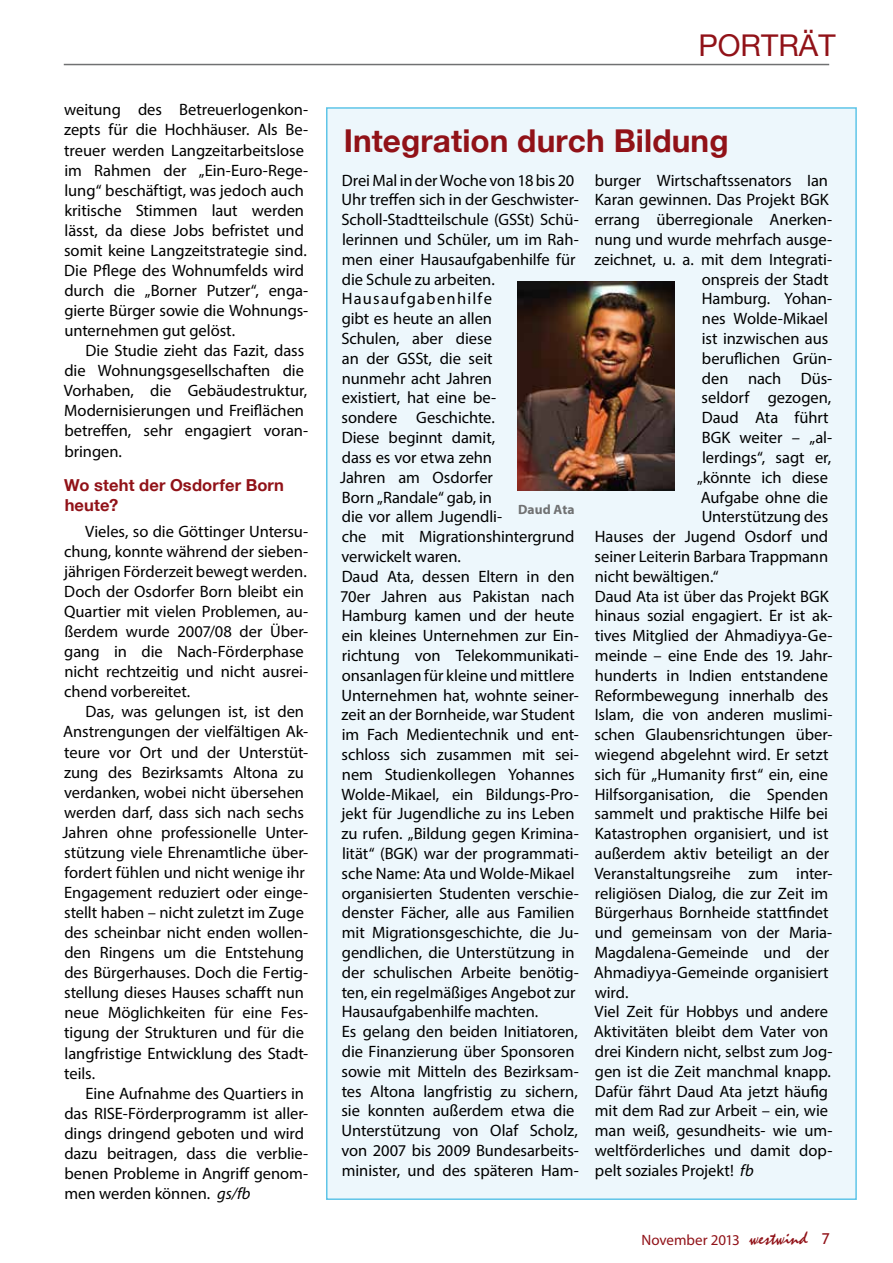
<style>
.page{position:relative;width:893px;height:1263px;background:#fff}
.page>*{position:absolute;margin:0;border:0;box-sizing:border-box;transform-origin:0 0}
.t1{font:700 31.5px "Helvetica Neue";letter-spacing:.005em;color:#911218}
.t2{font:30px "Helvetica Neue";color:#911218}
.t3{font:16.5px/19.8px "Myriad Pro";letter-spacing:-.005em;color:#000}
.t4{font:700 16.5px/19.8px "Helvetica Neue";letter-spacing:.01em;color:#911218}
.t5{font:15px "Myriad Pro";letter-spacing:-.005em;color:#911218}
.t6{font:15px "Trebuchet MS";color:#911218}
.t7{font:700 13.5px "Myriad Pro";letter-spacing:.01em;color:#707172}
.s1{font-style:italic}
.s2{font-family:"Mistral";font-size:18px}
</style>
<div class="page">
<hr style="left:64px;top:64px;width:765px;height:1px;background:#707172">
<div style="left:326px;top:107px;width:531px;height:1093px;background:#edf7fc;border:2px solid #5fc5e8"></div>
<img style="left:517px;top:282px;width:157px;height:208px">
<p class="t3" style="left:64px;top:100px;width:246px">weitung des Betreuerlogenkon&shy;zepts für die Hochhäuser. Als Be&shy;treuer werden Langzeitarbeitslose im Rahmen der „Ein-Euro-Rege&shy;lung“ beschäftigt, was jedoch auch kritische Stimmen laut werden lässt, da diese Jobs befristet und somit keine Langzeitstrategie sind.<br>Die Pflege des Wohnumfelds wird durch die „Borner Putzer“, enga&shy;gierte Bürger sowie die Wohnungs&shy;unternehmen gut gelöst.</p>
<p class="t3" style="left:64px;top:340px;width:246px;text-indent:22px">Die Studie zieht das Fazit, dass die Wohnungsgesellschaften die<br>Vorhaben, die Gebäudestruktur,<br>Modernisierungen und Freiflächen betreffen, sehr engagiert voran&shy;bringen.</p>
<p class="t4" style="left:64px;top:475px;width:221px">Wo steht der Osdorfer Born heute?</p>
<p class="t3" style="left:64px;top:521px;width:246px;text-indent:21px">Vieles, so die Göttinger Untersu&shy;chung, konnte während der sieben&shy;jährigen Förderzeit bewegt werden.<br>Doch der Osdorfer Born bleibt ein<br>Quartier mit vielen Problemen, au&shy;ßerdem wurde 2007/08 der Über&shy;gang in die Nach-Förderphase nicht rechtzeitig und nicht ausrei&shy;chend vorbereitet.</p>
<p class="t3" style="left:63px;top:701px;width:247px;text-indent:23px">Das, was gelungen ist, ist den<br>Anstrengungen der vielfältigen Ak&shy;teure vor Ort und der Unterstüt&shy;zung des Bezirksamts Altona zu verdanken, wobei nicht übersehen werden darf, dass sich nach sechs<br>Jahren ohne professionelle Unter&shy;stützung viele Ehrenamtliche über&shy;fordert fühlen und nicht wenige ihr<br>Engagement reduziert oder einge&shy;stellt haben – nicht zuletzt im Zuge des scheinbar nicht enden wollen&shy;den Ringens um die Entstehung des Bürgerhauses. Doch die Fertig&shy;stellung dieses Hauses schafft nun neue Möglichkeiten für eine Fes&shy;tigung der Strukturen und für die langfristige Entwicklung des Stadt&shy;teils.</p>
<p class="t3" style="left:64px;top:1083px;width:245px;text-indent:21px">Eine Aufnahme des Quartiers in das RISE-Förderprogramm ist aller&shy;dings dringend geboten und wird dazu beitragen, dass die verblie&shy;benen Probleme in Angriff genom&shy;men werden können. <span class="s1">gs/fb</span></p>
<h2 class="t2" style="left:698px;top:27px;width:139px">PORTRÄT</h2>
<h1 class="t1" style="left:344px;top:121px;width:386px">Integration durch Bildung</h1>
<p class="t3" style="left:340px;top:170px;width:240px">Drei Mal in der Woche von 18 bis 20<br>Uhr treffen sich in der Geschwister-<br>Scholl-Stadtteilschule (GSSt) Schü&shy;lerinnen und Schüler, um im Rah&shy;men einer Hausaufgabenhilfe für die Schule zu arbeiten.<br>Hausaufgabenhilfe<br>gibt es heute an allen<br>Schulen, aber diese<br>an der GSSt, die seit<br>nunmehr acht Jahren<br>existiert, hat eine be-<br>sondere Geschichte.<br>Diese beginnt damit,<br>dass es vor etwa zehn<br>Jahren am Osdorfer<br>Born „Randale“ gab, in<br>die vor allem Jugendli-<br>che mit Migrationshintergrund verwickelt waren.<br>Daud Ata, dessen Eltern in den<br>70er Jahren aus Pakistan nach<br>Hamburg kamen und der heute ein kleines Unternehmen zur Ein&shy;richtung von Telekommunikati&shy;onsanlagen für kleine und mittlere<br>Unternehmen hat, wohnte seiner&shy;zeit an der Bornheide, war Student im Fach Medientechnik und ent&shy;schloss sich zusammen mit sei&shy;nem Studienkollegen Yohannes<br>Wolde-Mikael, ein Bildungs-Pro&shy;jekt für Jugendliche zu ins Leben zu rufen. „Bildung gegen Krimina&shy;lität“ (BGK) war der programmati&shy;sche Name: Ata und Wolde-Mikael organisierten Studenten verschie&shy;denster Fächer, alle aus Familien mit Migrationsgeschichte, die Ju&shy;gendlichen, die Unterstützung in der schulischen Arbeite benötig&shy;ten, ein regelmäßiges Angebot zur<br>Hausaufgabenhilfe machten.<br>Es gelang den beiden Initiatoren, die Finanzierung über Sponsoren sowie mit Mitteln des Bezirksam&shy;tes Altona langfristig zu sichern, sie konnten außerdem etwa die<br>Unterstützung von Olaf Scholz, von 2007 bis 2009 Bundesarbeits&shy;minister, und des späteren Ham-</p>
<p class="t3" style="left:595px;top:170px;width:235px">burger Wirtschaftssenators Ian</p>
<p class="t3" style="left:595px;top:190px;width:235px">Karan gewinnen. Das Projekt BGK</p>
<p class="t3" style="left:595px;top:210px;width:239px">errang überregionale Anerken-</p>
<p class="t3" style="left:595px;top:229px;width:239px">nung und wurde mehrfach ausge-</p>
<p class="t3" style="left:594px;top:249px;width:239px">zeichnet, u. a. mit dem Integrati-</p>
<p class="t3" style="left:702px;top:269px;width:128px">onspreis der Stadt</p>
<p class="t3" style="left:702px;top:289px;width:132px">Hamburg. Yohan-</p>
<p class="t3" style="left:702px;top:309px;width:128px">nes Wolde-Mikael</p>
<p class="t3" style="left:702px;top:328px;width:128px">ist inzwischen aus</p>
<p class="t3" style="left:702px;top:348px;width:132px">beruflichen Grün-</p>
<p class="t3" style="left:702px;top:368px;width:132px">den nach Düs-</p>
<p class="t3" style="left:702px;top:388px;width:131px">seldorf gezogen,</p>
<p class="t3" style="left:702px;top:408px;width:128px">Daud Ata führt</p>
<p class="t3" style="left:702px;top:427px;width:132px">BGK weiter – „al-</p>
<p class="t3" style="left:702px;top:447px;width:131px">lerdings“, sagt er,</p>
<p class="t3" style="left:697px;top:467px;width:132px">„könnte ich diese</p>
<p class="t3" style="left:701px;top:487px;width:129px">Aufgabe ohne die</p>
<p class="t3" style="left:702px;top:507px;width:128px">Unterstützung des</p>
<p class="t3" style="left:595px;top:526px;width:235px">Hauses der Jugend Osdorf und</p>
<p class="t3" style="left:595px;top:546px;width:235px">seiner Leiterin Barbara Trappmann</p>
<p class="t3" style="left:595px;top:566px;width:125px">nicht bewältigen.“</p>
<p class="t3" style="left:595px;top:586px;width:235px">Daud Ata ist über das Projekt BGK</p>
<p class="t3" style="left:595px;top:606px;width:239px">hinaus sozial engagiert. Er ist ak-</p>
<p class="t3" style="left:595px;top:625px;width:239px">tives Mitglied der Ahmadiyya-Ge-</p>
<p class="t3" style="left:595px;top:645px;width:239px">meinde – eine Ende des 19. Jahr-</p>
<p class="t3" style="left:595px;top:665px;width:235px">hunderts in Indien entstandene</p>
<p class="t3" style="left:595px;top:685px;width:235px">Reformbewegung innerhalb des</p>
<p class="t3" style="left:595px;top:705px;width:239px">Islam, die von anderen muslimi-</p>
<p class="t3" style="left:595px;top:724px;width:239px">schen Glaubensrichtungen über-</p>
<p class="t3" style="left:595px;top:744px;width:235px">wiegend abgelehnt wird. Er setzt</p>
<p class="t3" style="left:595px;top:764px;width:235px">sich für „Humanity first“ ein, eine</p>
<p class="t3" style="left:595px;top:784px;width:235px">Hilfsorganisation, die Spenden</p>
<p class="t3" style="left:595px;top:804px;width:235px">sammelt und praktische Hilfe bei</p>
<p class="t3" style="left:595px;top:823px;width:235px">Katastrophen organisiert, und ist</p>
<p class="t3" style="left:595px;top:843px;width:236px">außerdem aktiv beteiligt an der</p>
<p class="t3" style="left:594px;top:863px;width:240px">Veranstaltungsreihe zum inter-</p>
<p class="t3" style="left:595px;top:883px;width:235px">religiösen Dialog, die zur Zeit im</p>
<p class="t3" style="left:595px;top:903px;width:235px">Bürgerhaus Bornheide stattfindet</p>
<p class="t3" style="left:595px;top:922px;width:239px">und gemeinsam von der Maria-</p>
<p class="t3" style="left:595px;top:942px;width:236px">Magdalena-Gemeinde und der</p>
<p class="t3" style="left:594px;top:962px;width:236px">Ahmadiyya-Gemeinde organisiert</p>
<p class="t3" style="left:595px;top:982px;width:35px">wird.</p>
<p class="t3" style="left:594px;top:1002px;width:235px">Viel Zeit für Hobbys und andere</p>
<p class="t3" style="left:594px;top:1021px;width:236px">Aktivitäten bleibt dem Vater von</p>
<p class="t3" style="left:595px;top:1041px;width:239px">drei Kindern nicht, selbst zum Jog-</p>
<p class="t3" style="left:595px;top:1061px;width:238px">gen ist die Zeit manchmal knapp.</p>
<p class="t3" style="left:595px;top:1081px;width:235px">Dafür fährt Daud Ata jetzt häufig</p>
<p class="t3" style="left:595px;top:1101px;width:235px">mit dem Rad zur Arbeit – ein, wie</p>
<p class="t3" style="left:595px;top:1120px;width:239px">man weiß, gesundheits- wie um-</p>
<p class="t3" style="left:595px;top:1140px;width:239px">weltförderliches und damit dop-</p>
<p class="t3" style="left:595px;top:1160px;width:160px">pelt soziales Projekt! <span class="s1">fb</span></p>
<p class="t7" style="left:518px;top:501px;width:58px">Daud Ata</p>
<p class="t5" style="left:641px;top:1230px;width:167px">November 2013 <span class="s2">westwind</span></p>
<p class="t6" style="left:822px;top:1230px;width:9px">7</p>
</div>
